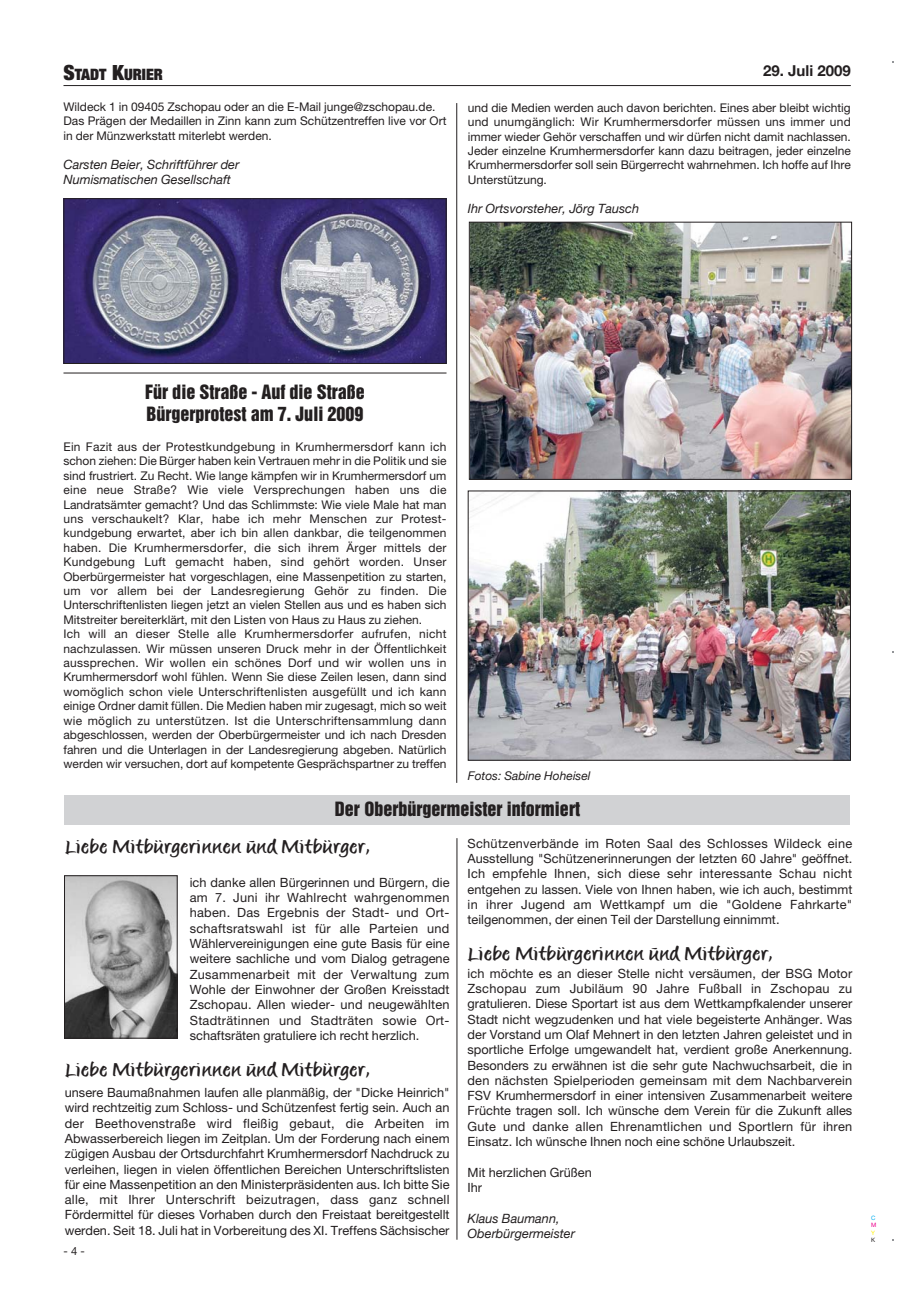
<style>
.page{position:relative;width:915px;height:1297px;background:#fff}
.page>*{position:absolute;margin:0;border:0;box-sizing:border-box;transform-origin:0 0}
.t1{font:18px "Matthia LT";color:#231f20;scale:1.35 1}
.t2{font:18px/21.6px "Helvetica Inserat";color:#231f20}
.t3{font:900 expanded 15.75px "Helvetica Neue";color:#231f20}
.t4{font:700 15px "Helvetica Neue";color:#231f20}
.t5{font:12.75px/15.3px "Helvetica Neue";color:#231f20;text-align:justify}
.t6{font:italic 12.75px/15.3px "Helvetica Neue";color:#231f20}
.t7{font:12px/14.4px "Helvetica Neue";color:#231f20}
.t8{font:italic 12px "Helvetica Neue";color:#231f20}
.t9{font:11.25px "Helvetica Neue";color:#231f20}
.t10{font:6px "Helvetica Neue";color:#00adef}
.t11{font:6px "Helvetica Neue";color:#ec008c}
.t12{font:6px "Helvetica Neue";color:#fff200}
.t13{font:6px "Helvetica Neue";color:#231f20}
.s1{font-size:21px}
</style>
<div class="page">
<hr style="left:63px;top:85px;width:787px;height:1px;background:#231f20">
<div style="left:64px;top:795px;width:786px;height:30px;background:#d1d2d4"></div>
<img style="left:66px;top:877px;width:109px;height:159px">
<div style="left:64px;top:875px;width:113px;height:163px;border:1px solid #231f20"></div>
<hr style="left:456px;top:103px;width:1px;height:680px;background:#231f20">
<img style="left:65px;top:200px;width:379px;height:162px">
<div style="left:63px;top:198px;width:383px;height:166px;border:1px solid #231f20"></div>
<hr style="left:63px;top:373px;width:383px;height:1px;background:#231f20">
<img style="left:471px;top:224px;width:378px;height:254px">
<div style="left:469px;top:222px;width:382px;height:258px;border:1px solid #231f20"></div>
<img style="left:469px;top:493px;width:379px;height:266px">
<div style="left:467px;top:491px;width:383px;height:270px;border:1px solid #231f20"></div>
<hr style="left:456px;top:838px;width:1px;height:402px;background:#231f20">
<p class="t3" style="left:63px;top:68px;width:101px"><span class="s1">S</span>TADT <span class="s1">K</span>URIER</p>
<p class="t4" style="left:763px;top:61px;width:89px">29. Juli 2009</p>
<p class="t7" style="left:63px;top:101px;width:384px">Wildeck 1 in 09405 Zschopau oder an die E-Mail junge@zschopau.de.<br>Das Prägen der Medaillen in Zinn kann zum Schützentreffen live vor Ort in der Münzwerkstatt miterlebt werden.</p>
<p class="t6" style="left:63px;top:157px;width:177px">Carsten Beier, Schriftführer der<br>Numismatischen Gesellschaft</p>
<p class="t7" style="left:467px;top:101px;width:384px;text-align:justify">und die Medien werden auch davon berichten. Eines aber bleibt wichtig und unumgänglich: Wir Krumhermersdorfer müssen uns immer und immer wieder Gehör verschaffen und wir dürfen nicht damit nachlassen.<br>Jeder einzelne Krumhermersdorfer kann dazu beitragen, jeder einzelne Krumhermersdorfer soll sein Bürgerrecht wahrnehmen. Ich hoffe auf Ihre Unterstützung.</p>
<p class="t6" style="left:467px;top:201px;width:173px">Ihr Ortsvorsteher, Jörg Tausch</p>
<h1 class="t2" style="left:145px;top:382px;width:221px">Für die Straße - Auf die Straße<br>Bürgerprotest am 7. Juli 2009</h1>
<p class="t7" style="left:63px;top:441px;width:384px">Ein Fazit aus der Protestkundgebung in Krumhermersdorf kann ich schon ziehen: Die Bürger haben kein Vertrauen mehr in die Politik und sie sind frustriert. Zu Recht. Wie lange kämpfen wir in Krumhermersdorf um eine neue Straße? Wie viele Versprechungen haben uns die Landratsämter gemacht? Und das Schlimmste: Wie viele Male hat man uns verschaukelt? Klar, habe ich mehr Menschen zur Protest&shy;kundgebung erwartet, aber ich bin allen dankbar, die teilgenommen haben. Die Krumhermersdorfer, die sich ihrem Ärger mittels der Kundgebung Luft gemacht haben, sind gehört worden. Unser Oberbürgermeister hat vorgeschlagen, eine Massenpetition zu starten, um vor allem bei der Landesregierung Gehör zu finden. Die Unterschriftenlisten liegen jetzt an vielen Stellen aus und es haben sich Mitstreiter bereiterklärt, mit den Listen von Haus zu Haus zu ziehen.<br>Ich will an dieser Stelle alle Krumhermersdorfer aufrufen, nicht nachzulassen. Wir müssen unseren Druck mehr in der Öffentlichkeit aussprechen. Wir wollen ein schönes Dorf und wir wollen uns in Krumhermersdorf wohl fühlen. Wenn Sie diese Zeilen lesen, dann sind womöglich schon viele Unterschriftenlisten ausgefüllt und ich kann einige Ordner damit füllen. Die Medien haben mir zugesagt, mich so weit wie möglich zu unterstützen. Ist die Unterschriftensammlung dann abgeschlossen, werden der Oberbürgermeister und ich nach Dresden fahren und die Unterlagen in der Landesregierung abgeben. Natürlich werden wir versuchen, dort auf kompetente Gesprächspartner zu treffen</p>
<p class="t8" style="left:467px;top:768px;width:124px">Fotos: Sabine Hoheisel</p>
<h1 class="t2" style="left:335px;top:799px;width:246px">Der Oberbürgermeister informiert</h1>
<h1 class="t1" style="left:65px;top:838px;width:228px">Liebe Mitbürgerinnen und Mitbürger,</h1>
<p class="t5" style="left:190px;top:876px;width:261px">ich danke allen Bürgerinnen und Bürgern, die am 7. Juni ihr Wahlrecht wahrgenommen haben. Das Ergebnis der Stadt- und Ort&shy;schaftsratswahl ist für alle Parteien und Wählervereinigungen eine gute Basis für eine weitere sachliche und vom Dialog getragene Zusammenarbeit mit der Verwaltung zum Wohle der Einwohner der Großen Kreisstadt Zschopau. Allen wieder- und neugewählten Stadträtinnen und Stadträten sowie Ort&shy;schaftsräten gratuliere ich recht herzlich.</p>
<h1 class="t1" style="left:65px;top:1061px;width:228px">Liebe Mitbürgerinnen und Mitbürger,</h1>
<p class="t5" style="left:65px;top:1086px;width:386px">unsere Baumaßnahmen laufen alle planmäßig, der "Dicke Heinrich" wird rechtzeitig zum Schloss- und Schützenfest fertig sein. Auch an der Beethovenstraße wird fleißig gebaut, die Arbeiten im Abwasserbereich liegen im Zeitplan. Um der Forderung nach einem zügigen Ausbau der Ortsdurchfahrt Krumhermersdorf Nachdruck zu verleihen, liegen in vielen öffentlichen Bereichen Unterschriftslisten für eine Massenpetition an den Ministerpräsidenten aus. Ich bitte Sie alle, mit Ihrer Unterschrift beizutragen, dass ganz schnell Fördermittel für dieses Vorhaben durch den Freistaat bereitgestellt werden. Seit 18. Juli hat in Vorbereitung des XI. Treffens Sächsischer</p>
<p class="t5" style="left:467px;top:837px;width:386px">Schützenverbände im Roten Saal des Schlosses Wildeck eine Ausstellung "Schützenerinnerungen der letzten 60 Jahre" geöffnet.<br>Ich empfehle Ihnen, sich diese sehr interessante Schau nicht entgehen zu lassen. Viele von Ihnen haben, wie ich auch, bestimmt in ihrer Jugend am Wettkampf um die "Goldene Fahrkarte" teilgenommen, der einen Teil der Darstellung einnimmt.</p>
<h1 class="t1" style="left:467px;top:945px;width:228px">Liebe Mitbürgerinnen und Mitbürger,</h1>
<p class="t5" style="left:467px;top:967px;width:386px">ich möchte es an dieser Stelle nicht versäumen, der BSG Motor Zschopau zum Jubiläum 90 Jahre Fußball in Zschopau zu gratulieren. Diese Sportart ist aus dem Wettkampfkalender unserer Stadt nicht wegzudenken und hat viele begeisterte Anhänger. Was der Vorstand um Olaf Mehnert in den letzten Jahren geleistet und in sportliche Erfolge umgewandelt hat, verdient große Anerkennung.<br>Besonders zu erwähnen ist die sehr gute Nachwuchsarbeit, die in den nächsten Spielperioden gemeinsam mit dem Nachbarverein FSV Krumhermersdorf in einer intensiven Zusammenarbeit weitere Früchte tragen soll. Ich wünsche dem Verein für die Zukunft alles Gute und danke allen Ehrenamtlichen und Sportlern für ihren Einsatz. Ich wünsche Ihnen noch eine schöne Urlaubszeit.</p>
<p class="t5" style="left:467px;top:1166px;width:126px">Mit herzlichen Grüßen<br>Ihr</p>
<p class="t6" style="left:467px;top:1210px;width:109px">Klaus Baumann,<br>Oberbürgermeister</p>
<p class="t9" style="left:63px;top:1247px;width:23px">- 4 -</p>
<p class="t10" style="left:870px;top:1216px;width:6px">C</p>
<p class="t11" style="left:870px;top:1223px;width:7px">M</p>
<p class="t12" style="left:870px;top:1230px;width:5px">Y</p>
<p class="t13" style="left:870px;top:1237px;width:6px">K</p>
</div>
